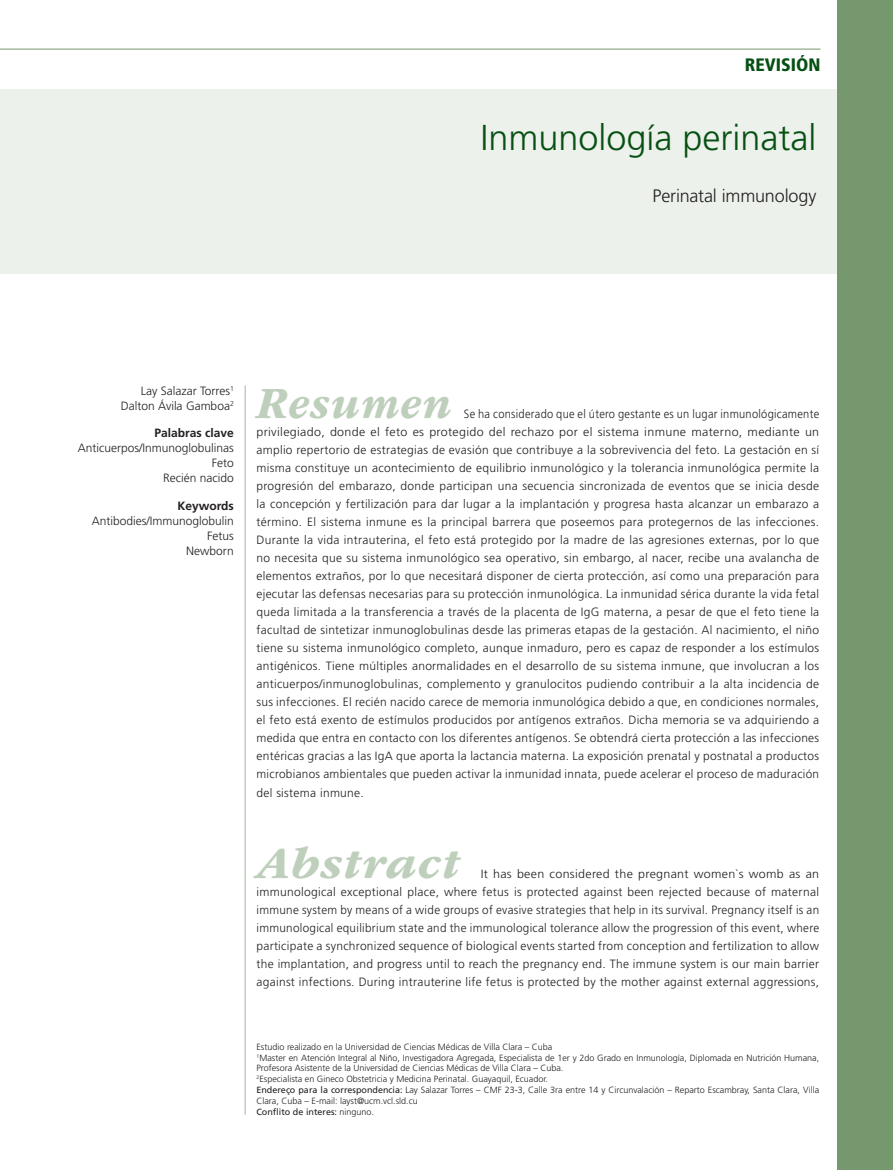
<style>
.page{position:relative;width:893px;height:1170px;background:#fff}
.page>*{position:absolute;margin:0;border:0;box-sizing:border-box;transform-origin:0 0}
._04_0_Resumo_Abstrac{font:italic 700 46.5px "ITC Garamond Std";letter-spacing:.025em;color:#becfbb;scale:1.04 1}
._04_0_Resumo_Abstrac-2{font:italic 700 46.5px "ITC Garamond Std";letter-spacing:.025em;color:#becfbb;scale:.92 1}
._01_0_Título{font:300 36px "Frutiger LT Std";color:#075013}
._01_1_Título_Inglês{font:300 18px "Frutiger LT Std";letter-spacing:-.01em;color:#231f20}
.t1{font:900 condensed 18px "Frutiger LT Std";color:#075013}
._04_0_Resumo_Abstrac-3{font:300 12px/18px "Frutiger LT Std";letter-spacing:.025em;color:#231f20;text-align:justify;scale:.92 1}
._04_0_Resumo_Abstrac-4{font:300 12px/18px "Frutiger LT Std";letter-spacing:.025em;color:#231f20;text-align:justify;scale:1.04 1}
._04_2_Palavras-chave{font:300 12px "Frutiger LT Std";color:#231f20}
._04_3_Keywords{font:300 12px "Frutiger LT Std";color:#231f20}
._02_0_Autores{font:300 12px "Frutiger LT Std";color:#231f20}
._04_1_Título_palavra{font:700 12px "Frutiger LT Std";color:#231f20}
._02_2_Autor-tilulaçã{font:300 9px/10.8px "Frutiger LT Std";color:#231f20}
._02_1_instituição{font:300 9px "Frutiger LT Std";color:#231f20}
._02_2_Autor-tilulaçã-2{font:9px "Frutiger LT Std";color:#231f20}
.s1{font-weight:400}
.s2{font-weight:300}
</style>
<div class="page">
<hr style="left:0;top:49px;width:820px;height:1px;background:#76986f">
<hr style="left:244px;top:385px;width:2px;height:729px;background:#becfbb">
<div style="left:0;top:89px;width:893px;height:185px;background:#ecf1eb"></div>
<div style="left:838px;top:0;width:55px;height:1169px;background:#76986f"></div>
<h3 class="t1" style="left:745px;top:54px;width:77px">REVISIÓN</h3>
<p class="_01_0_Título" style="left:480px;top:118px;width:338px">Inmunología perinatal</p>
<p class="_01_1_Título_Inglês" style="left:652px;top:186px;width:165px">Perinatal immunology</p>
<p class="_02_0_Autores" style="left:141px;top:383px;width:94px">Lay Salazar Torres<sup>1</sup></p>
<p class="_02_0_Autores" style="left:121px;top:398px;width:114px">Dalton Ávila Gamboa<sup>2</sup></p>
<p class="_04_1_Título_palavra" style="left:154px;top:426px;width:81px">Palabras clave</p>
<p class="_04_2_Palavras-chave" style="left:78px;top:441px;width:158px">Anticuerpos/Inmunoglobulinas</p>
<p class="_04_2_Palavras-chave" style="left:212px;top:456px;width:23px">Feto</p>
<p class="_04_2_Palavras-chave" style="left:163px;top:471px;width:72px">Recién nacido</p>
<p class="_04_1_Título_palavra" style="left:177px;top:499px;width:58px">Keywords</p>
<p class="_04_3_Keywords" style="left:92px;top:514px;width:144px">Antibodies/Immunoglobulin</p>
<p class="_04_3_Keywords" style="left:207px;top:529px;width:28px">Fetus</p>
<p class="_04_3_Keywords" style="left:186px;top:544px;width:49px">Newborn</p>
<p class="_04_0_Resumo_Abstrac-2" style="left:256px;top:378px;width:214px">Resumen</p>
<p class="_04_0_Resumo_Abstrac-3" style="left:256px;top:405px;width:613px;text-indent:207px">Se ha considerado que el útero gestante es un lugar inmunológicamente privilegiado, donde el feto es protegido del rechazo por el sistema inmune materno, mediante un amplio repertorio de estrategias de evasión que contribuye a la sobrevivencia del feto. La gestación en sí misma constituye un acontecimiento de equilibrio inmunológico y la tolerancia inmunológica permite la progresión del embarazo, donde participan una secuencia sincronizada de eventos que se inicia desde la concepción y fertilización para dar lugar a la implantación y progresa hasta alcanzar un embarazo a término. El sistema inmune es la principal barrera que poseemos para protegernos de las infecciones.<br>Durante la vida intrauterina, el feto está protegido por la madre de las agresiones externas, por lo que no necesita que su sistema inmunológico sea operativo, sin embargo, al nacer, recibe una avalancha de elementos extraños, por lo que necesitará disponer de cierta protección, así como una preparación para ejecutar las defensas necesarias para su protección inmunológica. La inmunidad sérica durante la vida fetal queda limitada a la transferencia a través de la placenta de IgG materna, a pesar de que el feto tiene la facultad de sintetizar inmunoglobulinas desde las primeras etapas de la gestación. Al nacimiento, el niño tiene su sistema inmunológico completo, aunque inmaduro, pero es capaz de responder a los estímulos antigénicos. Tiene múltiples anormalidades en el desarrollo de su sistema inmune, que involucran a los anticuerpos/inmunoglobulinas, complemento y granulocitos pudiendo contribuir a la alta incidencia de sus infecciones. El recién nacido carece de memoria inmunológica debido a que, en condiciones normales, el feto está exento de estímulos producidos por antígenos extraños. Dicha memoria se va adquiriendo a medida que entra en contacto con los diferentes antígenos. Se obtendrá cierta protección a las infecciones entéricas gracias a las IgA que aporta la lactancia materna. La exposición prenatal y postnatal a productos microbianos ambientales que pueden activar la inmunidad innata, puede acelerar el proceso de maduración del sistema inmune.</p>
<p class="_04_0_Resumo_Abstrac" style="left:256px;top:837px;width:196px">Abstract</p>
<p class="_04_0_Resumo_Abstrac-4" style="left:256px;top:864px;width:543px;text-indent:224px">It has been considered the pregnant women`s womb as an immunological exceptional place, where fetus is protected against been rejected because of maternal immune system by means of a wide groups of evasive strategies that help in its survival. Pregnancy itself is an immunological equilibrium state and the immunological tolerance allow the progression of this event, where participate a synchronized sequence of biological events started from conception and fertilization to allow the implantation, and progress until to reach the pregnancy end. The immune system is our main barrier against infections. During intrauterine life fetus is protected by the mother against external aggressions,</p>
<p class="_02_1_instituição" style="left:256px;top:1041px;width:297px">Estudio realizado en la Universidad de Ciencias Médicas de Villa Clara – Cuba</p>
<p class="_02_2_Autor-tilulaçã" style="left:256px;top:1052px;width:564px"><sup>1</sup>Master en Atención Integral al Niño, Investigadora Agregada, Especialista de 1er y 2do Grado en Inmunología, Diplomada en Nutrición Humana,<br>Profesora Asistente de la Universidad de Ciencias Médicas de Villa Clara – Cuba.</p>
<p class="_02_2_Autor-tilulaçã" style="left:256px;top:1073px;width:293px"><sup>2</sup>Especialista en Gineco Obstetricia y Medicina Perinatal. Guayaquil, Ecuador.</p>
<p class="_02_2_Autor-tilulaçã" style="left:256px;top:1084px;width:564px"><span class="s1">Endereço para la correspondencia:</span> Lay Salazar Torres – CMF 23-3, Calle 3ra entre 14 y Circunvalación – Reparto Escambray, Santa Clara, Villa<br>Clara, Cuba – E-mail: layst@ucm.vcl.sld.cu</p>
<p class="_02_2_Autor-tilulaçã-2" style="left:256px;top:1106px;width:119px">Conflito de interes: <span class="s2">ninguno.</span></p>
</div>
